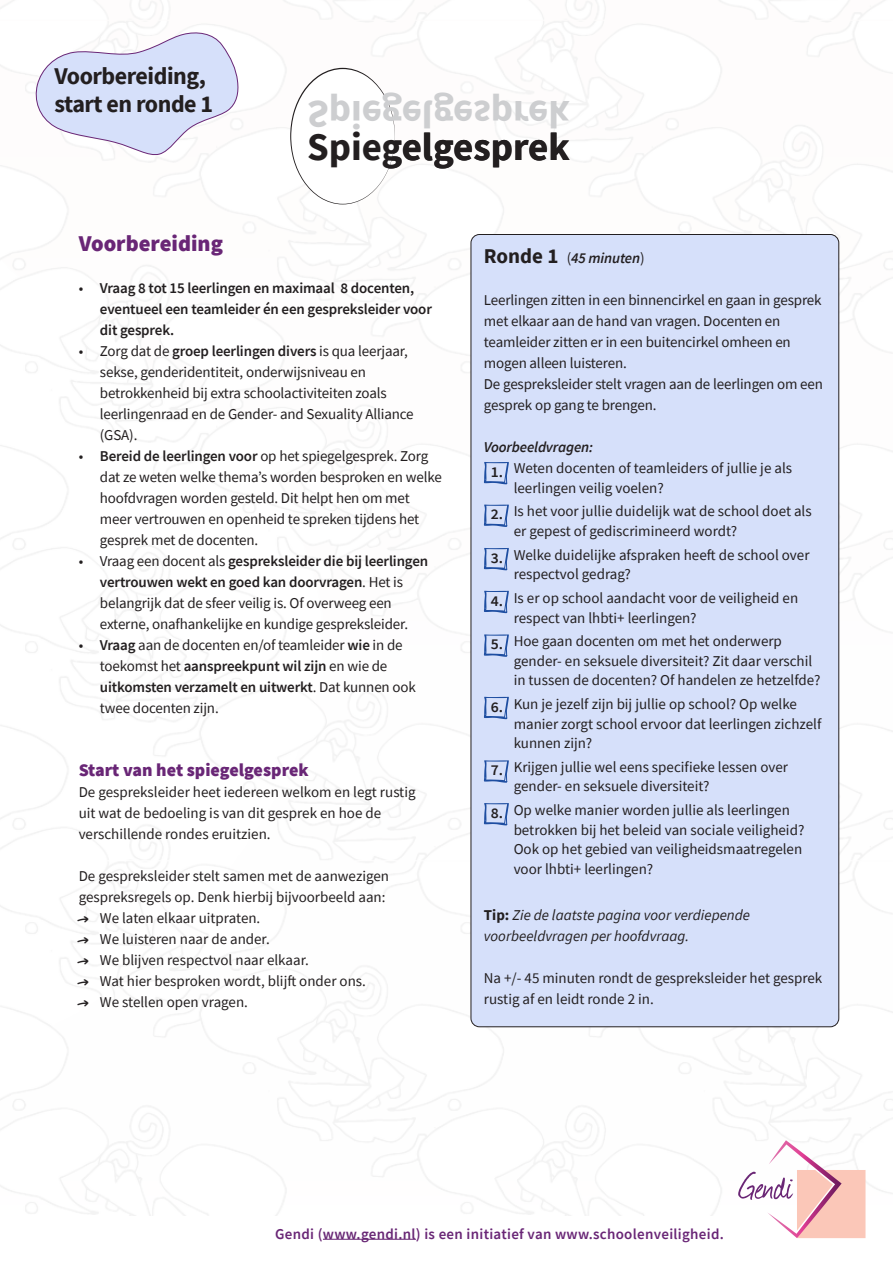
<style>
.page{position:relative;width:893px;height:1263px;background:#fff}
.page>*{position:absolute;margin:0;border:0;box-sizing:border-box;transform-origin:0 0}
.t1{font:700 39px "Source Sans Pro";color:#231f20}
.t2{font:700 24px/28.8px "Source Sans Pro";letter-spacing:-.02em;color:#231f20}
.kop2_paars_12pt{font:900 22.5px "Source Sans Pro";color:#692676}
.kop2_paars_12pt-2{font:900 18px "Source Sans Pro";color:#692676}
.broodtekst{font:15px/21px "Source Sans Pro";letter-spacing:-.01em;color:#231f20}
.opsomming{font:15px/19.5px "Source Sans Pro";color:#231f20}
.t3{font:600 15px/21px "Source Sans Pro";letter-spacing:-.01em;color:#231f20}
.broodtekst-2{font:italic 15px/21px "Source Sans Pro";color:#231f20}
.t4{font:600 15px "Source Sans Pro";letter-spacing:.02em;color:#692676}
.t5{font:italic 600 15px "Source Sans Pro";letter-spacing:-.01em;color:#231f20}
.t6{font:600 15px "Source Sans Pro";letter-spacing:-.01em;color:#231f20;scale:1.05 1}
.s1{font-weight:400}
.s2{font-weight:600}
.s3{font-family:"PW New Arrows";font-size:13.5px}
.s4{font-weight:700;font-style:normal;font-size:21px}
.s5{font-weight:400;font-style:normal}
.s6{font-weight:700;font-style:normal}
.s7{color:#672674}
</style>
<div class="page">
<img style="left:0;top:0;width:893px;height:1215px">
<div style="left:471px;top:234px;width:368px;height:793px;background:#d6e0fa;border-radius:9px"></div>
<svg style="left:484px;top:462px;width:25px;height:22px"></svg>
<svg style="left:484px;top:504px;width:25px;height:23px"></svg>
<svg style="left:484px;top:548px;width:25px;height:22px"></svg>
<svg style="left:484px;top:591px;width:25px;height:22px"></svg>
<svg style="left:484px;top:634px;width:25px;height:23px"></svg>
<svg style="left:484px;top:697px;width:25px;height:22px"></svg>
<svg style="left:484px;top:760px;width:25px;height:23px"></svg>
<svg style="left:484px;top:803px;width:25px;height:22px"></svg>
<svg style="left:738px;top:1140px;width:127px;height:98px"></svg>
<svg style="left:34px;top:31px;width:205px;height:126px"></svg>
<hr style="left:323px;top:1239px;width:93px;height:1px;background:#672674">
<svg style="left:290px;top:68px;width:280px;height:136px"></svg>
<p class="t2" style="left:54px;top:61px;width:160px">Voorbereiding, start en ronde 1</p>
<p class="t1" style="left:307px;top:120px;width:264px">Spiegelgesprek</p>
<p class="t1" style="left:402px;top:120px;width:22px">e</p>
<p class="kop2_paars_12pt" style="left:79px;top:228px;width:146px">Voorbereiding</p>
<p class="t3" style="left:100px;top:278px;width:334px;text-indent:-21px"><span class="s1">•</span> Vraag 8 tot 15 leerlingen en maximaal 8 docenten, eventueel een teamleider én een gespreksleider voor dit gesprek.</p>
<p class="broodtekst" style="left:100px;top:341px;width:315px;text-indent:-21px">• Zorg dat de <span class="s2">groep leerlingen divers</span> is qua leerjaar, sekse, genderidentiteit, onderwijsniveau en betrokkenheid bij extra schoolactiviteiten zoals leerlingenraad en de Gender- and Sexuality Alliance (GSA).</p>
<p class="broodtekst" style="left:100px;top:446px;width:343px;text-indent:-21px">• <span class="s2">Bereid de leerlingen voor</span> op het spiegelgesprek. Zorg dat ze weten welke thema’s worden besproken en welke hoofdvragen worden gesteld. Dit helpt hen om met meer vertrouwen en openheid te spreken tijdens het gesprek met de docenten.</p>
<p class="broodtekst" style="left:100px;top:551px;width:330px;text-indent:-21px">• Vraag een docent als <span class="s2">gespreksleider die bij leerlingen vertrouwen wekt en goed kan doorvragen</span>. Het is belangrijk dat de sfeer veilig is. Of overweeg een externe, onafhankelijke en kundige gespreksleider.</p>
<p class="broodtekst" style="left:100px;top:635px;width:317px;text-indent:-21px">• <span class="s2">Vraag</span> aan de docenten en/of teamleider <span class="s2">wie</span> in de toekomst het <span class="s2">aanspreekpunt wil zijn</span> en wie de <span class="s2">uitkomsten verzamelt en uitwerkt</span>. Dat kunnen ook twee docenten zijn.</p>
<p class="kop2_paars_12pt-2" style="left:79px;top:758px;width:232px">Start van het spiegelgesprek</p>
<p class="broodtekst" style="left:79px;top:782px;width:338px">De gespreksleider heet iedereen welkom en legt rustig uit wat de bedoeling is van dit gesprek en hoe de verschillende rondes eruitzien.</p>
<p class="broodtekst" style="left:79px;top:866px;width:312px">De gespreksleider stelt samen met de aanwezigen gespreksregels op. Denk hierbij bijvoorbeeld aan:</p>
<p class="opsomming" style="left:79px;top:908px;width:183px"><span class="s3">q</span> We laten elkaar uitpraten.</p>
<p class="opsomming" style="left:79px;top:929px;width:193px"><span class="s3">q</span> We luisteren naar de ander.</p>
<p class="opsomming" style="left:79px;top:950px;width:232px"><span class="s3">q</span> We blijven respectvol naar elkaar.</p>
<p class="opsomming" style="left:79px;top:971px;width:289px"><span class="s3">q</span> Wat hier besproken wordt, blijft onder ons.</p>
<p class="opsomming" style="left:79px;top:992px;width:171px"><span class="s3">q</span> We stellen open vragen.</p>
<p class="t5" style="left:484px;top:248px;width:162px"><span class="s4">Ronde 1</span> <span class="s5">(</span>45 minuten<span class="s5">)</span></p>
<p class="broodtekst" style="left:484px;top:290px;width:339px">Leerlingen zitten in een binnencirkel en gaan in gesprek met elkaar aan de hand van vragen. Docenten en teamleider zitten er in een buitencirkel omheen en mogen alleen luisteren.</p>
<p class="broodtekst" style="left:484px;top:374px;width:341px">De gespreksleider stelt vragen aan de leerlingen om een gesprek op gang te brengen.</p>
<p class="t5" style="left:484px;top:437px;width:111px">Voorbeeldvragen:</p>
<p class="t6" style="left:491px;top:462px;width:13px">1.</p>
<p class="opsomming" style="left:514px;top:458px;width:280px">Weten docenten of teamleiders of jullie je als leerlingen veilig voelen?</p>
<p class="t6" style="left:491px;top:505px;width:13px">2.</p>
<p class="opsomming" style="left:514px;top:502px;width:300px">Is het voor jullie duidelijk wat de school doet als er gepest of gediscrimineerd wordt?</p>
<p class="t6" style="left:491px;top:548px;width:13px">3.</p>
<p class="opsomming" style="left:514px;top:545px;width:297px">Welke duidelijke afspraken heeft de school over respectvol gedrag?</p>
<p class="t6" style="left:491px;top:591px;width:13px">4.</p>
<p class="opsomming" style="left:514px;top:588px;width:286px">Is er op school aandacht voor de veiligheid en respect van lhbti+ leerlingen?</p>
<p class="t6" style="left:491px;top:634px;width:13px">5.</p>
<p class="opsomming" style="left:514px;top:631px;width:308px">Hoe gaan docenten om met het onderwerp gender- en seksuele diversiteit? Zit daar verschil in tussen de docenten? Of handelen ze hetzelfde?</p>
<p class="t6" style="left:491px;top:697px;width:13px">6.</p>
<p class="opsomming" style="left:514px;top:694px;width:309px">Kun je jezelf zijn bij jullie op school? Op welke manier zorgt school ervoor dat leerlingen zichzelf kunnen zijn?</p>
<p class="t6" style="left:491px;top:760px;width:13px">7.</p>
<p class="opsomming" style="left:514px;top:757px;width:276px">Krijgen jullie wel eens specifieke lessen over gender- en seksuele diversiteit?</p>
<p class="t6" style="left:491px;top:803px;width:13px">8.</p>
<p class="opsomming" style="left:514px;top:800px;width:292px">Op welke manier worden jullie als leerlingen betrokken bij het beleid van sociale veiligheid?</p>
<p class="opsomming" style="left:514px;top:839px;width:290px">Ook op het gebied van veiligheidsmaatregelen voor lhbti+ leerlingen?</p>
<p class="broodtekst-2" style="left:484px;top:904px;width:268px"><span class="s6">Tip:</span> Zie de laatste pagina voor verdiepende voorbeeldvragen per hoofdvraag.</p>
<p class="broodtekst" style="left:484px;top:967px;width:340px">Na +/- 45 minuten rondt de gespreksleider het gesprek rustig af en leidt ronde 2 in.</p>
<p class="t4" style="left:275px;top:1224px;width:450px">Gendi (<span class="s7">www.gendi.nl</span>) is een initiatief van www.schoolenveiligheid.</p>
</div>
